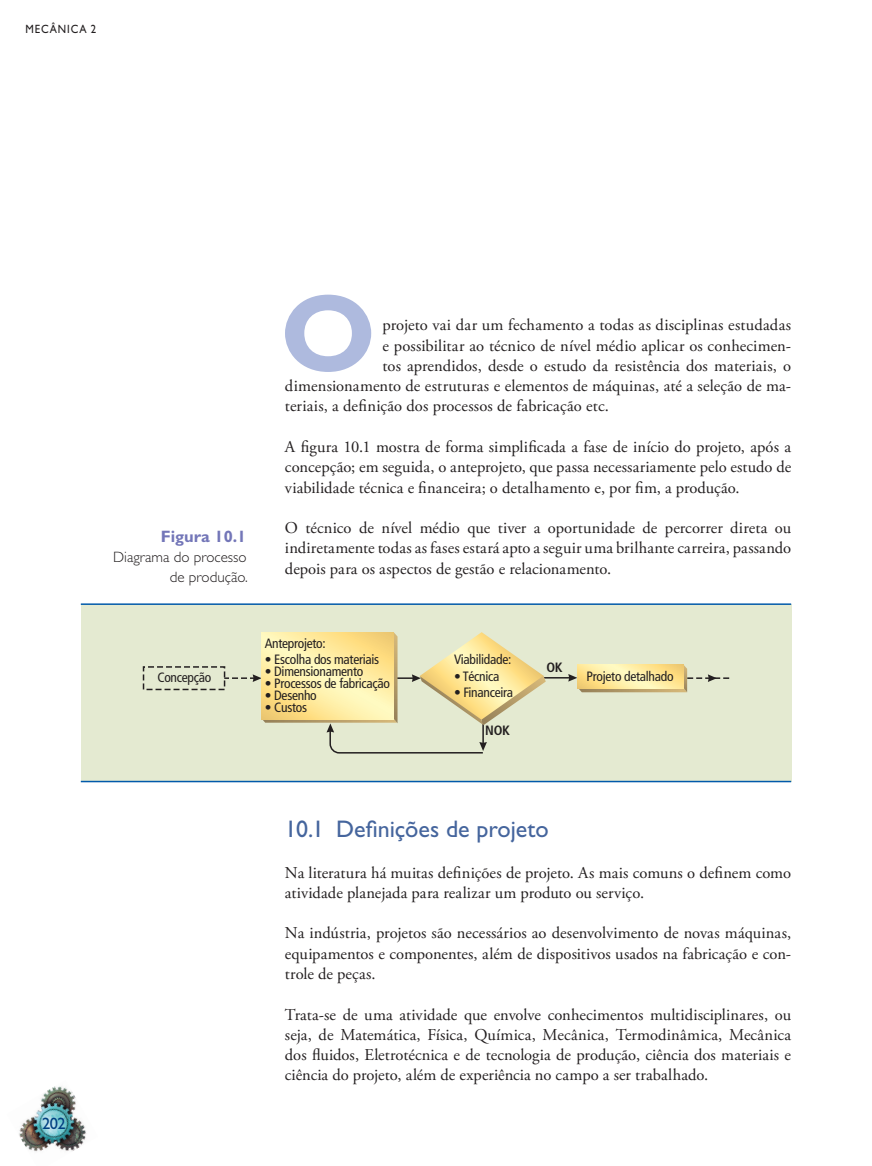
<style>
.page{position:relative;width:872px;height:1166px;background:#fff}
.page>*{position:absolute;margin:0;border:0;box-sizing:border-box;transform-origin:0 0}
.t1{font:700 110.4px "Gill Sans Std";color:#aebade}
.t2{font:24px "Gill Sans Std";letter-spacing:-.005em;color:#45659d}
.t3{font:16.5px/20.2px "Adobe Garamond Pro";letter-spacing:.005em;color:#231f20;text-align:justify}
.t4{font:700 16.5px "Gill Sans Std";color:#7376b8}
.t5{font:16.5px "Gill Sans Std";color:#014081}
.t6{font:300 15px/20.2px "Gill Sans Std";color:#231f20;text-align:right}
.t7{font:condensed 13.5px "Frutiger";letter-spacing:-.02em;color:#231f20}
.t8{font:700 condensed 13.5px "Frutiger";color:#231f20}
.t9{font:12px "Gill Sans Std";letter-spacing:.085em;color:#231f20;scale:.9 1}
</style>
<div class="page">
<img style="left:19px;top:1086px;width:68px;height:66px">
<div style="left:81px;top:604px;width:710px;height:177px;background:#e4ead1"></div>
<hr style="left:81px;top:603px;width:710px;height:1px;background:#015aaa">
<hr style="left:81px;top:780px;width:710px;height:2px;background:#015aaa">
<hr style="left:492px;top:676px;width:79px;height:2px;background:#231f20">
<svg style="left:568px;top:664px;width:161px;height:28px"></svg>
<svg style="left:578px;top:664px;width:105px;height:23px;background:#fde99d"></svg>
<div style="left:143px;top:666px;width:82px;height:24px;border:2px dashed #231f20"></div>
<svg style="left:224px;top:632px;width:322px;height:121px"></svg>
<p class="t9" style="left:26px;top:22px;width:80px">mecânica 2</p>
<p class="t5" style="left:42px;top:1113px;width:25px">202</p>
<p class="t4" style="left:161px;top:526px;width:87px">Figura 10.1</p>
<p class="t6" style="left:113px;top:547px;width:136px">Diagrama do processo de produção.</p>
<h1 class="t1" style="left:280px;top:268px;width:98px">O</h1>
<p class="t3" style="left:382px;top:315px;width:410px">projeto vai dar um fechamento a todas as disciplinas estudadas</p>
<p class="t3" style="left:382px;top:336px;width:410px">e possibilitar ao técnico de nível médio aplicar os conhecimen-</p>
<p class="t3" style="left:382px;top:356px;width:410px">tos aprendidos, desde o estudo da resistência dos materiais, o</p>
<p class="t3" style="left:285px;top:376px;width:507px">dimensionamento de estruturas e elementos de máquinas, até a seleção de ma-</p>
<p class="t3" style="left:285px;top:396px;width:325px">teriais, a definição dos processos de fabricação etc.</p>
<p class="t3" style="left:285px;top:437px;width:508px">A figura 10.1 mostra de forma simplificada a fase de início do projeto, após a concepção; em seguida, o anteprojeto, que passa necessariamente pelo estudo de viabilidade técnica e financeira; o detalhamento e, por fim, a produção.</p>
<p class="t3" style="left:285px;top:518px;width:507px">O técnico de nível médio que tiver a oportunidade de percorrer direta ou indiretamente todas as fases estará apto a seguir uma brilhante carreira, passando depois para os aspectos de gestão e relacionamento.</p>
<p class="t7" style="left:157px;top:669px;width:55px">Concepção</p>
<p class="t7" style="left:265px;top:635px;width:63px">Anteprojeto:</p>
<p class="t7" style="left:265px;top:651px;width:116px">• Escolha dos materiais</p>
<p class="t7" style="left:265px;top:663px;width:100px">• Dimensionamento</p>
<p class="t7" style="left:265px;top:675px;width:127px">• Processos de fabricação</p>
<p class="t7" style="left:265px;top:687px;width:54px">• Desenho</p>
<p class="t7" style="left:265px;top:699px;width:44px">• Custos</p>
<p class="t7" style="left:454px;top:651px;width:59px">Viabilidade:</p>
<p class="t7" style="left:454px;top:668px;width:47px">• Técnica</p>
<p class="t7" style="left:454px;top:684px;width:61px">• Financeira</p>
<p class="t8" style="left:485px;top:722px;width:26px">NOK</p>
<p class="t8" style="left:546px;top:659px;width:18px">OK</p>
<p class="t7" style="left:586px;top:668px;width:88px">Projeto detalhado</p>
<h2 class="t2" style="left:285px;top:815px;width:265px">10.1 Definições de projeto</h2>
<p class="t3" style="left:285px;top:862px;width:507px">Na literatura há muitas definições de projeto. As mais comuns o definem como atividade planejada para realizar um produto ou serviço.</p>
<p class="t3" style="left:285px;top:923px;width:507px">Na indústria, projetos são necessários ao desenvolvimento de novas máquinas, equipamentos e componentes, além de dispositivos usados na fabricação e con&shy;trole de peças.</p>
<p class="t3" style="left:285px;top:1004px;width:507px">Trata-se de uma atividade que envolve conhecimentos multidisciplinares, ou seja, de Matemática, Física, Química, Mecânica, Termodinâmica, Mecânica dos fluidos, Eletrotécnica e de tecnologia de produção, ciência dos materiais e ciência do projeto, além de experiência no campo a ser trabalhado.</p>
</div>
